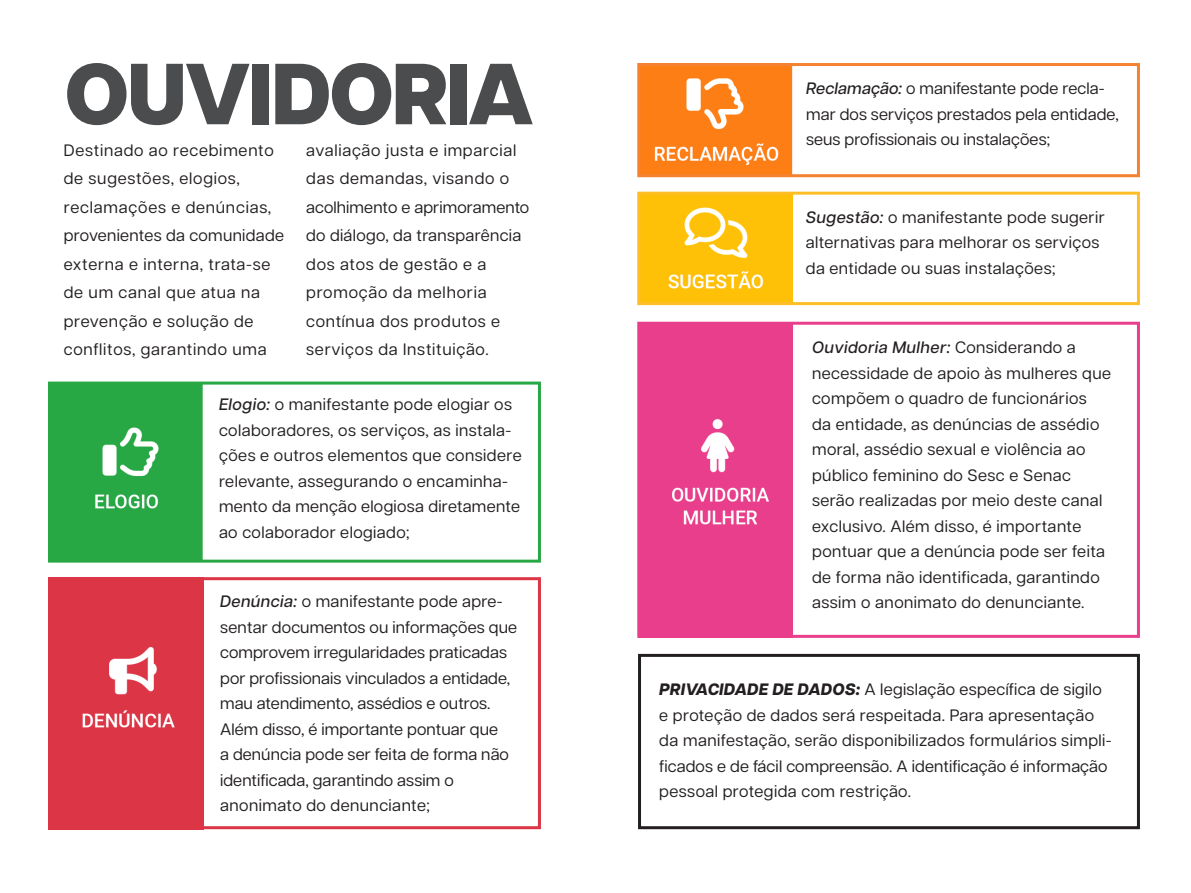
<style>
.page{position:relative;width:1191px;height:893px;background:#fff}
.page>*{position:absolute;margin:0;border:0;box-sizing:border-box;transform-origin:0 0}
.t1{font:800 86.4px "Articulat CF";letter-spacing:-.03em;color:#4b4c4d}
.t2{font:16.5px/25.5px "Articulat CF";letter-spacing:.03em;color:#231f20}
.t3{font:16.5px/25.5px "Articulat CF";letter-spacing:.01em;color:#231f20}
.t4{font:16.5px/28.5px "Articulat CF";letter-spacing:.05em;color:#231f20}
.s1{font-weight:500;font-style:italic}
.s2{font-weight:800;font-style:italic}
</style>
<div class="page">
<img style="left:641px;top:196px;width:151px;height:105px">
<img style="left:641px;top:67px;width:151px;height:106px">
<div style="left:52px;top:581px;width:151px;height:244px;background:#dc3545"></div>
<img style="left:52px;top:386px;width:151px;height:173px">
<div style="left:641px;top:326px;width:151px;height:308px;background:#e83e8c"></div>
<div style="left:637px;top:63px;width:503px;height:114px;border:3px solid #f48231"></div>
<div style="left:48px;top:382px;width:493px;height:181px;border:3px solid #28a745"></div>
<div style="left:48px;top:577px;width:493px;height:252px;border:3px solid #dc3545"></div>
<div style="left:637px;top:322px;width:503px;height:316px;border:3px solid #e83e8c"></div>
<div style="left:638px;top:654px;width:502px;height:175px;border:3px solid #231f20"></div>
<div style="left:637px;top:192px;width:503px;height:113px;border:3px solid #fdbe28"></div>
<h1 class="t1" style="left:64px;top:29px;width:471px">OUVIDORIA</h1>
<p class="t4" style="left:64px;top:135px;width:211px">Destinado ao recebimento</p>
<p class="t4" style="left:64px;top:163px;width:222px">de sugestões, elogios, reclamações e denúncias, provenientes da comunidade externa e interna, trata-se de um canal que atua na prevenção e solução de conflitos, garantindo uma</p>
<p class="t4" style="left:306px;top:135px;width:224px">avaliação justa e imparcial das demandas, visando o acolhimento e aprimoramento do diálogo, da transparência dos atos de gestão e a promoção da melhoria contínua dos produtos e serviços da Instituição.</p>
<p class="t2" style="left:219px;top:391px;width:304px"><span class="s1">Elogio:</span> o manifestante pode elogiar os colaboradores, os serviços, as instala&shy;ções e outros elementos que considere relevante, assegurando o encaminha&shy;mento da menção elogiosa diretamente ao colaborador elogiado;</p>
<p class="t3" style="left:220px;top:587px;width:298px"><span class="s1">Denúncia:</span> o manifestante pode apre&shy;sentar documentos ou informações que comprovem irregularidades praticadas por profissionais vinculados a entidade, mau atendimento, assédios e outros.<br>Além disso, é importante pontuar que<br>a denúncia pode ser feita de forma não identificada, garantindo assim o anonimato do denunciante;</p>
<p class="t3" style="left:806px;top:74px;width:314px"><span class="s1">Reclamação:</span> o manifestante pode recla&shy;mar dos serviços prestados pela entidade, seus profissionais ou instalações;</p>
<p class="t2" style="left:806px;top:203px;width:300px"><span class="s1">Sugestão:</span> o manifestante pode sugerir alternativas para melhorar os serviços da entidade ou suas instalações;</p>
<p class="t2" style="left:812px;top:333px;width:300px"><span class="s1">Ouvidoria Mulher:</span> Considerando a necessidade de apoio às mulheres que compõem o quadro de funcionários<br>da entidade, as denúncias de assédio moral, assédio sexual e violência ao público feminino do Sesc e Senac serão realizadas por meio deste canal exclusivo. Além disso, é importante pontuar que a denúncia pode ser feita de forma não identificada, garantindo assim o anonimato do denunciante.</p>
<p class="t2" style="left:659px;top:675px;width:454px"><span class="s2">PRIVACIDADE DE DADOS:</span> A legislação específica de sigilo e proteção de dados será respeitada. Para apresentação da manifestação, serão disponibilizados formulários simpli&shy;ficados e de fácil compreensão. A identificação é informação pessoal protegida com restrição.</p>
</div>
